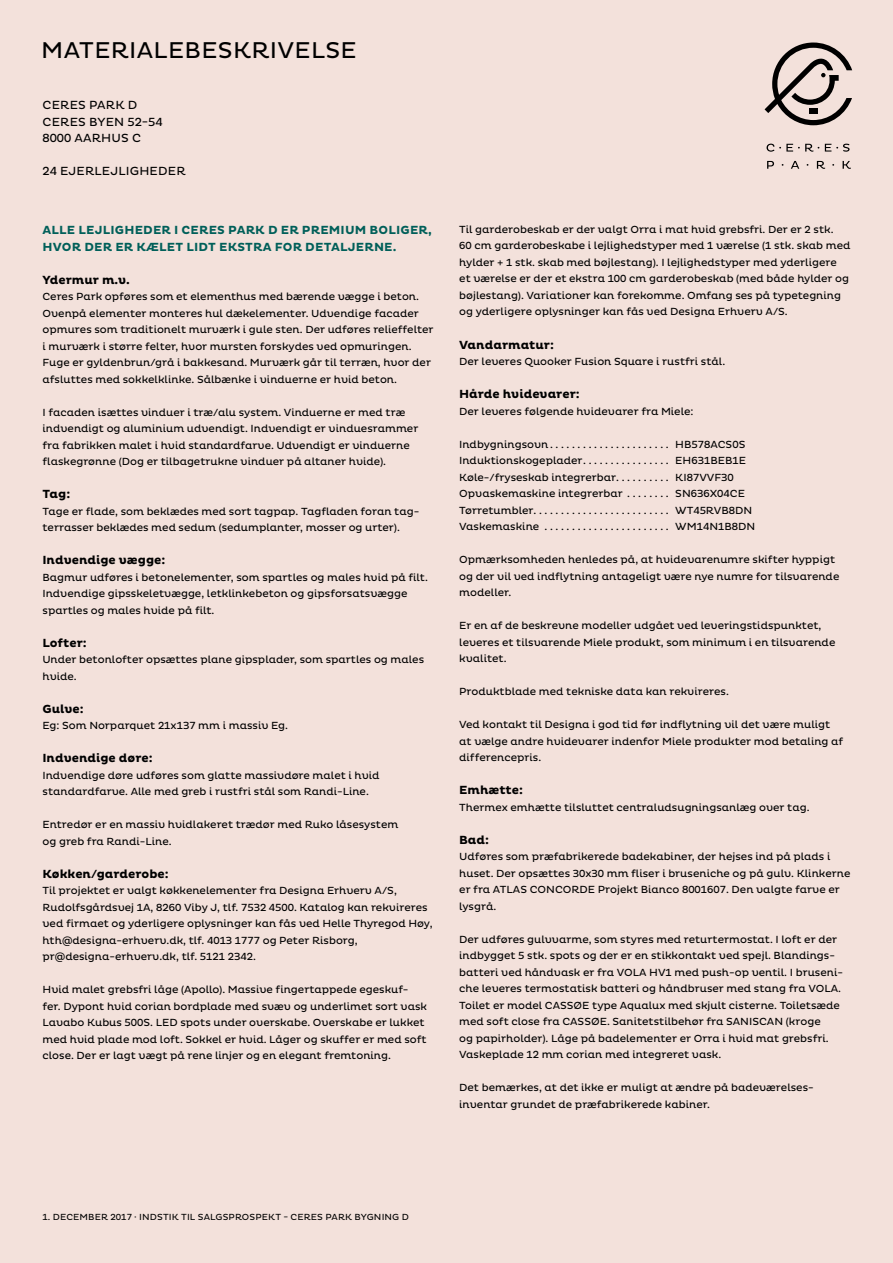
<style>
.page{position:relative;width:893px;height:1263px;background:#f3e1db}
.page>*{position:absolute;margin:0;border:0;box-sizing:border-box;transform-origin:0 0}
.t1{font:23.25px "Pluto";letter-spacing:.015em;color:#000}
.t2{font:700 12px "Pluto";color:#000}
.t3{font:700 12px/16.5px "Pluto";letter-spacing:.015em;color:#005f59}
.t4{font:12px/16.5px "Pluto";letter-spacing:.015em;color:#000}
.t5{font:10.5px/16.5px "Pluto";color:#000}
.t6{font:9px "Pluto";letter-spacing:.015em;color:#000}
</style>
<div class="page">
<svg style="left:765px;top:43px;width:87px;height:82px"></svg>
<svg style="left:767px;top:144px;width:52px;height:8px"></svg>
<svg style="left:825px;top:144px;width:24px;height:8px"></svg>
<svg style="left:767px;top:161px;width:7px;height:8px"></svg>
<svg style="left:791px;top:161px;width:8px;height:8px"></svg>
<svg style="left:817px;top:161px;width:8px;height:8px"></svg>
<svg style="left:843px;top:161px;width:8px;height:8px"></svg>
<h1 class="t1" style="left:41px;top:37px;width:317px">MATERIALEBESKRIVELSE</h1>
<p class="t4" style="left:43px;top:97px;width:122px">CERES PARK D<br>CERES BYEN 52-54<br>8000 AARHUS C</p>
<p class="t4" style="left:43px;top:163px;width:145px">24 EJERLEJLIGHEDER</p>
<p class="t3" style="left:43px;top:222px;width:391px">ALLE LEJLIGHEDER I CERES PARK D ER PREMIUM BOLIGER,<br>HVOR DER ER KÆLET LIDT EKSTRA FOR DETALJERNE.</p>
<p class="t2" style="left:43px;top:273px;width:89px">Ydermur m.v.</p>
<p class="t5" style="left:43px;top:288px;width:393px">Ceres Park opføres som et elementhus med bærende vægge i beton.<br>Ovenpå elementer monteres hul dækelementer. Udvendige facader opmures som traditionelt murværk i gule sten. Der udføres relieffelter i murværk i større felter, hvor mursten forskydes ved opmuringen.<br>Fuge er gyldenbrun/grå i bakkesand. Murværk går til terræn, hvor der afsluttes med sokkelklinke. Sålbænke i vinduerne er hvid beton.</p>
<p class="t5" style="left:43px;top:404px;width:377px">I facaden isættes vinduer i træ/alu system. Vinduerne er med træ indvendigt og aluminium udvendigt. Indvendigt er vinduesrammer fra fabrikken malet i hvid standardfarve. Udvendigt er vinduerne flaskegrønne (Dog er tilbagetrukne vinduer på altaner hvide).</p>
<p class="t2" style="left:43px;top:487px;width:29px">Tag:</p>
<p class="t5" style="left:43px;top:503px;width:378px">Tage er flade, som beklædes med sort tagpap. Tagfladen foran tag&shy;terrasser beklædes med sedum (sedumplanter, mosser og urter).</p>
<p class="t2" style="left:43px;top:553px;width:124px">Indvendige vægge:</p>
<p class="t5" style="left:43px;top:569px;width:387px">Bagmur udføres i betonelementer, som spartles og males hvid på filt.<br>Indvendige gipsskeletvægge, letklinkebeton og gipsforsatsvægge spartles og males hvide på filt.</p>
<p class="t2" style="left:43px;top:636px;width:46px">Lofter:</p>
<p class="t5" style="left:43px;top:651px;width:383px">Under betonlofter opsættes plane gipsplader, som spartles og males hvide.</p>
<p class="t2" style="left:43px;top:702px;width:43px">Gulve:</p>
<p class="t5" style="left:43px;top:717px;width:247px">Eg: Som Norparquet 21x137 mm i massiv Eg.</p>
<p class="t2" style="left:43px;top:751px;width:112px">Indvendige døre:</p>
<p class="t5" style="left:43px;top:767px;width:339px">Indvendige døre udføres som glatte massivdøre malet i hvid standardfarve. Alle med greb i rustfri stål som Randi-Line.</p>
<p class="t5" style="left:43px;top:816px;width:357px">Entredør er en massiv hvidlakeret trædør med Ruko låsesystem og greb fra Randi-Line.</p>
<p class="t2" style="left:43px;top:867px;width:128px">Køkken/garderobe:</p>
<p class="t5" style="left:43px;top:882px;width:392px">Til projektet er valgt køkkenelementer fra Designa Erhverv A/S, Rudolfsgårdsvej 1A, 8260 Viby J, tlf. 7532 4500. Katalog kan rekvireres ved firmaet og yderligere oplysninger kan fås ved Helle Thyregod Høy, hth@designa-erhverv.dk, tlf. 4013 1777 og Peter Risborg, pr@designa-erhverv.dk, tlf. 5121 2342.</p>
<p class="t5" style="left:43px;top:981px;width:386px">Hvid malet grebsfri låge (Apollo). Massive fingertappede egeskuf&shy;fer. Dypont hvid corian bordplade med svæv og underlimet sort vask Lavabo Kubus 500S. LED spots under overskabe. Overskabe er lukket med hvid plade mod loft. Sokkel er hvid. Låger og skuffer er med soft close. Der er lagt vægt på rene linjer og en elegant fremtoning.</p>
<p class="t5" style="left:459px;top:221px;width:393px">Til garderobeskab er der valgt Orra i mat hvid grebsfri. Der er 2 stk.<br>60 cm garderobeskabe i lejlighedstyper med 1 værelse (1 stk. skab med hylder + 1 stk. skab med bøjlestang). I lejlighedstyper med yderligere et værelse er der et ekstra 100 cm garderobeskab (med både hylder og bøjlestang). Variationer kan forekomme. Omfang ses på typetegning og yderligere oplysninger kan fås ved Designa Erhverv A/S.</p>
<p class="t2" style="left:459px;top:338px;width:96px">Vandarmatur:</p>
<p class="t5" style="left:459px;top:353px;width:267px">Der leveres Quooker Fusion Square i rustfri stål.</p>
<p class="t2" style="left:459px;top:387px;width:122px">Hårde hvidevarer:</p>
<p class="t5" style="left:459px;top:403px;width:236px">Der leveres følgende hvidevarer fra Miele:</p>
<p class="t5" style="left:459px;top:436px;width:95px">Indbygningsovn ......................</p>
<p class="t5" style="left:675px;top:436px;width:72px">HB578ACS0S</p>
<p class="t5" style="left:459px;top:452px;width:128px">Induktionskogeplader ................</p>
<p class="t5" style="left:675px;top:452px;width:72px">EH631BEB1E</p>
<p class="t5" style="left:459px;top:469px;width:161px">Køle-/fryseskab integrerbar ..........</p>
<p class="t5" style="left:675px;top:469px;width:60px">KI87VVF30</p>
<p class="t5" style="left:459px;top:485px;width:168px">Opvaskemaskine integrerbar .........</p>
<p class="t5" style="left:675px;top:485px;width:71px">SN636X04CE</p>
<p class="t5" style="left:459px;top:502px;width:78px">Tørretumbler .........................</p>
<p class="t5" style="left:675px;top:502px;width:79px">WT45RVB8DN</p>
<p class="t5" style="left:459px;top:518px;width:84px">Vaskemaskine ........................</p>
<p class="t5" style="left:675px;top:518px;width:82px">WM14N1B8DN</p>
<p class="t5" style="left:459px;top:551px;width:382px">Opmærksomheden henledes på, at hvidevarenumre skifter hyppigt og der vil ved indflytning antageligt være nye numre for tilsvarende modeller.</p>
<p class="t5" style="left:459px;top:617px;width:378px">Er en af de beskrevne modeller udgået ved leveringstidspunktet, leveres et tilsvarende Miele produkt, som minimum i en tilsvarende kvalitet.</p>
<p class="t5" style="left:459px;top:683px;width:271px">Produktblade med tekniske data kan rekvireres.</p>
<p class="t5" style="left:459px;top:716px;width:385px">Ved kontakt til Designa i god tid før indflytning vil det være muligt at vælge andre hvidevarer indenfor Miele produkter mod betaling af differencepris.</p>
<p class="t2" style="left:459px;top:783px;width:65px">Emhætte:</p>
<p class="t5" style="left:459px;top:799px;width:352px">Thermex emhætte tilsluttet centraludsugningsanlæg over tag.</p>
<p class="t2" style="left:459px;top:833px;width:32px">Bad:</p>
<p class="t5" style="left:459px;top:848px;width:393px">Udføres som præfabrikerede badekabiner, der hejses ind på plads i huset. Der opsættes 30x30 mm fliser i bruseniche og på gulv. Klinkerne er fra ATLAS CONCORDE Projekt Bianco 8001607. Den valgte farve er lysgrå.</p>
<p class="t5" style="left:459px;top:931px;width:385px">Der udføres gulvvarme, som styres med returtermostat. I loft er der indbygget 5 stk. spots og der er en stikkontakt ved spejl. Blandings&shy;batteri ved håndvask er fra VOLA HV1 med push-op ventil. I bruseni&shy;che leveres termostatisk batteri og håndbruser med stang fra VOLA.<br>Toilet er model CASSØE type Aqualux med skjult cisterne. Toiletsæde med soft close fra CASSØE. Sanitetstilbehør fra SANISCAN (kroge<br>og papirholder). Låge på badelementer er Orra i hvid mat grebsfri.<br>Vaskeplade 12 mm corian med integreret vask.</p>
<p class="t5" style="left:459px;top:1079px;width:354px">Det bemærkes, at det ikke er muligt at ændre på badeværelses&shy;inventar grundet de præfabrikerede kabiner.</p>
<p class="t6" style="left:43px;top:1212px;width:368px">1. DECEMBER 2017 · INDSTIK TIL SALGSPROSPEKT - CERES PARK BYGNING D</p>
</div>
